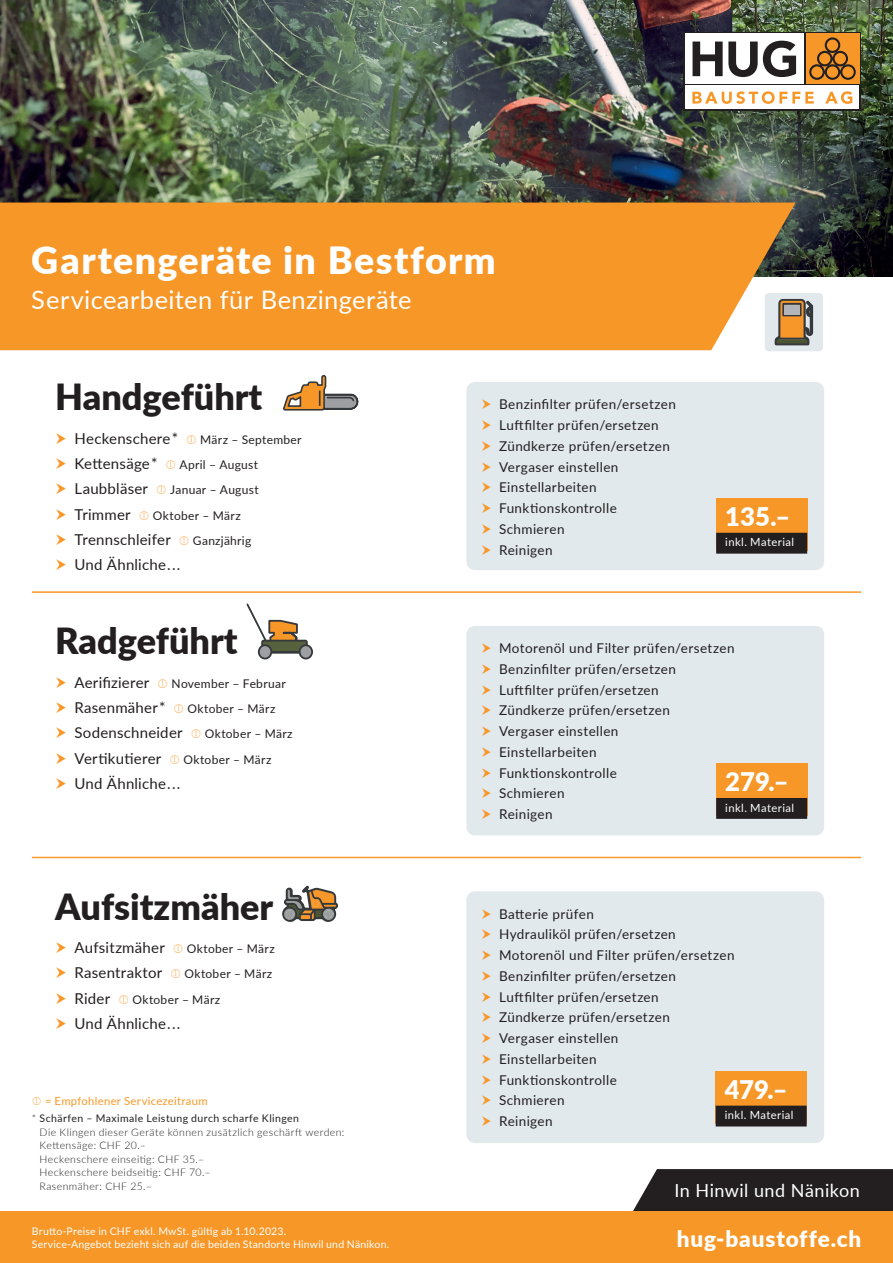
<style>
.page{position:relative;width:893px;height:1263px;background:#fff}
.page>*{position:absolute;margin:0;border:0;box-sizing:border-box;transform-origin:0 0}
.t1{font:900 37.5px "Lato";letter-spacing:.035em;color:#fff}
.t2{font:900 36px "Lato";color:#231f20}
.t3{font:900 25.65px "Lato";color:#fff}
.t4{font:25.5px "Lato";letter-spacing:.015em;color:#fff}
.t5{font:900 22.5px "Lato";letter-spacing:.035em;color:#fff}
.t6{font:18px "Lato";letter-spacing:.025em;color:#fff}
.t7{font:15px "Lato";letter-spacing:.015em;color:#231f20}
.t8{font:13.5px/20.7px "Lato";letter-spacing:.03em;color:#231f20}
.t9{font:12px "Lato";letter-spacing:.025em;color:#231f20}
.t10{font:11.25px "Lato";letter-spacing:.035em;color:#fff}
.t11{font:11.25px "Lato";letter-spacing:.025em;color:#f79727}
.t12{font:300 10.5px/13.5px "Lato";letter-spacing:.035em;color:#231f20}
.t13{font:10.5px/13.5px "Lato";letter-spacing:.02em;color:#fff}
.s1{font-weight:400}
</style>
<div class="page">
<img style="left:0;top:0;width:893px;height:276px">
<div style="left:466px;top:382px;width:358px;height:188px;background:#e2e9ed;border-radius:9px"></div>
<div style="left:466px;top:626px;width:358px;height:209px;background:#e2e9ed;border-radius:9px"></div>
<div style="left:466px;top:891px;width:358px;height:252px;background:#e2e9ed;border-radius:9px"></div>
<svg style="left:632px;top:1169px;width:261px;height:43px;background:#332d2b"></svg>
<div style="left:0;top:1212px;width:893px;height:51px;background:#f79727"></div>
<div style="left:0;top:203px;width:796px;height:147px;background:#f79727"></div>
<div style="left:684px;top:32px;width:177px;height:79px;background:linear-gradient(to right,#231f20,#231f20)"></div>
<div style="left:686px;top:34px;width:118px;height:50px;background:#fff"></div>
<div style="left:806px;top:34px;width:53px;height:50px;background:#f79727"></div>
<svg style="left:692px;top:41px;width:104px;height:36px"></svg>
<svg style="left:809px;top:37px;width:47px;height:43px"></svg>
<div style="left:686px;top:86px;width:173px;height:23px;background:#fff"></div>
<svg style="left:692px;top:91px;width:122px;height:13px"></svg>
<svg style="left:825px;top:91px;width:27px;height:13px"></svg>
<div style="left:716px;top:498px;width:91px;height:53px;background:#f79727"></div>
<div style="left:716px;top:533px;width:91px;height:21px;background:#231f20"></div>
<div style="left:716px;top:763px;width:91px;height:53px;background:#f79727"></div>
<div style="left:716px;top:798px;width:91px;height:21px;background:#231f20"></div>
<div style="left:716px;top:1071px;width:91px;height:53px;background:#f79727"></div>
<div style="left:716px;top:1105px;width:91px;height:21px;background:#231f20"></div>
<hr style="left:32px;top:591px;width:829px;height:2px;background:#f79727">
<hr style="left:32px;top:857px;width:829px;height:1px;background:#f79727">
<div style="left:765px;top:293px;width:58px;height:58px;background:#e2e9ed;border-radius:4px"></div>
<svg style="left:246px;top:603px;width:67px;height:57px"></svg>
<svg style="left:283px;top:375px;width:76px;height:36px"></svg>
<svg style="left:282px;top:885px;width:56px;height:37px"></svg>
<svg style="left:774px;top:298px;width:40px;height:48px"></svg>
<div style="left:784px;top:305px;width:16px;height:9px;background:#b4b5b8"></div>
<h1 class="t1" style="left:32px;top:232px;width:465px">Gartengeräte in Bestform</h1>
<h3 class="t4" style="left:32px;top:281px;width:381px">Servicearbeiten für Benzingeräte</h3>
<h2 class="t2" style="left:55px;top:370px;width:209px">Handgeführt</h2>
<p class="t7" style="left:74px;top:428px;width:105px">Heckenschere *</p>
<p class="t9" style="left:200px;top:431px;width:103px">März – September</p>
<p class="t7" style="left:74px;top:453px;width:85px">Kettensäge *</p>
<p class="t9" style="left:180px;top:456px;width:80px">April – August</p>
<p class="t7" style="left:74px;top:478px;width:75px">Laubbläser</p>
<p class="t9" style="left:170px;top:481px;width:90px">Januar – August</p>
<p class="t7" style="left:74px;top:503px;width:58px">Trimmer</p>
<p class="t9" style="left:153px;top:507px;width:89px">Oktober – März</p>
<p class="t7" style="left:74px;top:529px;width:98px">Trennschleifer</p>
<p class="t9" style="left:193px;top:532px;width:60px">Ganzjährig</p>
<p class="t7" style="left:74px;top:554px;width:107px">Und Ähnliche . . .</p>
<p class="t8" style="left:499px;top:393px;width:178px">Benzinfilter prüfen/ersetzen<br>Luftfilter prüfen/ersetzen<br>Zündkerze prüfen/ersetzen<br>Vergaser einstellen<br>Einstellarbeiten<br>Funktionskontrolle<br>Schmieren<br>Reinigen</p>
<h3 class="t3" style="left:725px;top:497px;width:67px">135.–</h3>
<p class="t10" style="left:725px;top:534px;width:70px">inkl. Material</p>
<h2 class="t2" style="left:55px;top:614px;width:184px">Radgeführt</h2>
<p class="t7" style="left:74px;top:671px;width:76px">Aerifizierer</p>
<p class="t9" style="left:172px;top:675px;width:116px">November – Februar</p>
<p class="t7" style="left:74px;top:697px;width:93px">Rasenmäher *</p>
<p class="t9" style="left:188px;top:700px;width:89px">Oktober – März</p>
<p class="t7" style="left:74px;top:722px;width:110px">Sodenschneider</p>
<p class="t9" style="left:205px;top:725px;width:89px">Oktober – März</p>
<p class="t7" style="left:74px;top:747px;width:88px">Vertikutierer</p>
<p class="t9" style="left:184px;top:750px;width:89px">Oktober – März</p>
<p class="t7" style="left:74px;top:773px;width:107px">Und Ähnliche . . .</p>
<h2 class="t2" style="left:55px;top:879px;width:220px">Aufsitzmäher</h2>
<p class="t7" style="left:74px;top:937px;width:92px">Aufsitzmäher</p>
<p class="t9" style="left:187px;top:940px;width:89px">Oktober – März</p>
<p class="t7" style="left:74px;top:962px;width:89px">Rasentraktor</p>
<p class="t9" style="left:184px;top:965px;width:89px">Oktober – März</p>
<p class="t7" style="left:74px;top:987px;width:37px">Rider</p>
<p class="t9" style="left:132px;top:991px;width:89px">Oktober – März</p>
<p class="t7" style="left:74px;top:1013px;width:107px">Und Ähnliche . . .</p>
<p class="t11" style="left:45px;top:1092px;width:164px">= Empfohlener Servicezeitraum</p>
<p class="t12" style="left:40px;top:1111px;width:306px;text-indent:-8px">* <span class="s1">Schärfen – Maximale Leistung durch scharfe Klingen<br></span>Die Klingen dieser Geräte können zusätzlich geschärft werden:<br>Kettensäge: CHF 20.–<br>Heckenschere einseitig: CHF 35.–<br>Heckenschere beidseitig: CHF 70.–<br>Rasenmäher: CHF 25.–</p>
<p class="t13" style="left:32px;top:1224px;width:359px">Brutto-Preise in CHF exkl. MwSt. gültig ab 1.10.2023.<br>Service-Angebot bezieht sich auf die beiden Standorte Hinwil und Nänikon.</p>
<p class="t8" style="left:499px;top:637px;width:237px">Motorenöl und Filter prüfen/ersetzen<br>Benzinfilter prüfen/ersetzen<br>Luftfilter prüfen/ersetzen<br>Zündkerze prüfen/ersetzen<br>Vergaser einstellen<br>Einstellarbeiten<br>Funktionskontrolle<br>Schmieren<br>Reinigen</p>
<h3 class="t3" style="left:725px;top:763px;width:65px">279.–</h3>
<p class="t10" style="left:725px;top:799px;width:70px">inkl. Material</p>
<p class="t8" style="left:499px;top:903px;width:237px">Batterie prüfen<br>Hydrauliköl prüfen/ersetzen<br>Motorenöl und Filter prüfen/ersetzen<br>Benzinfilter prüfen/ersetzen<br>Luftfilter prüfen/ersetzen<br>Zündkerze prüfen/ersetzen<br>Vergaser einstellen<br>Einstellarbeiten<br>Funktionskontrolle<br>Schmieren<br>Reinigen</p>
<h3 class="t3" style="left:725px;top:1070px;width:64px">479.–</h3>
<p class="t10" style="left:725px;top:1107px;width:70px">inkl. Material</p>
<h3 class="t6" style="left:674px;top:1177px;width:187px">In Hinwil und Nänikon</h3>
<h3 class="t5" style="left:677px;top:1221px;width:186px">hug-baustoffe.ch</h3>
</div>
